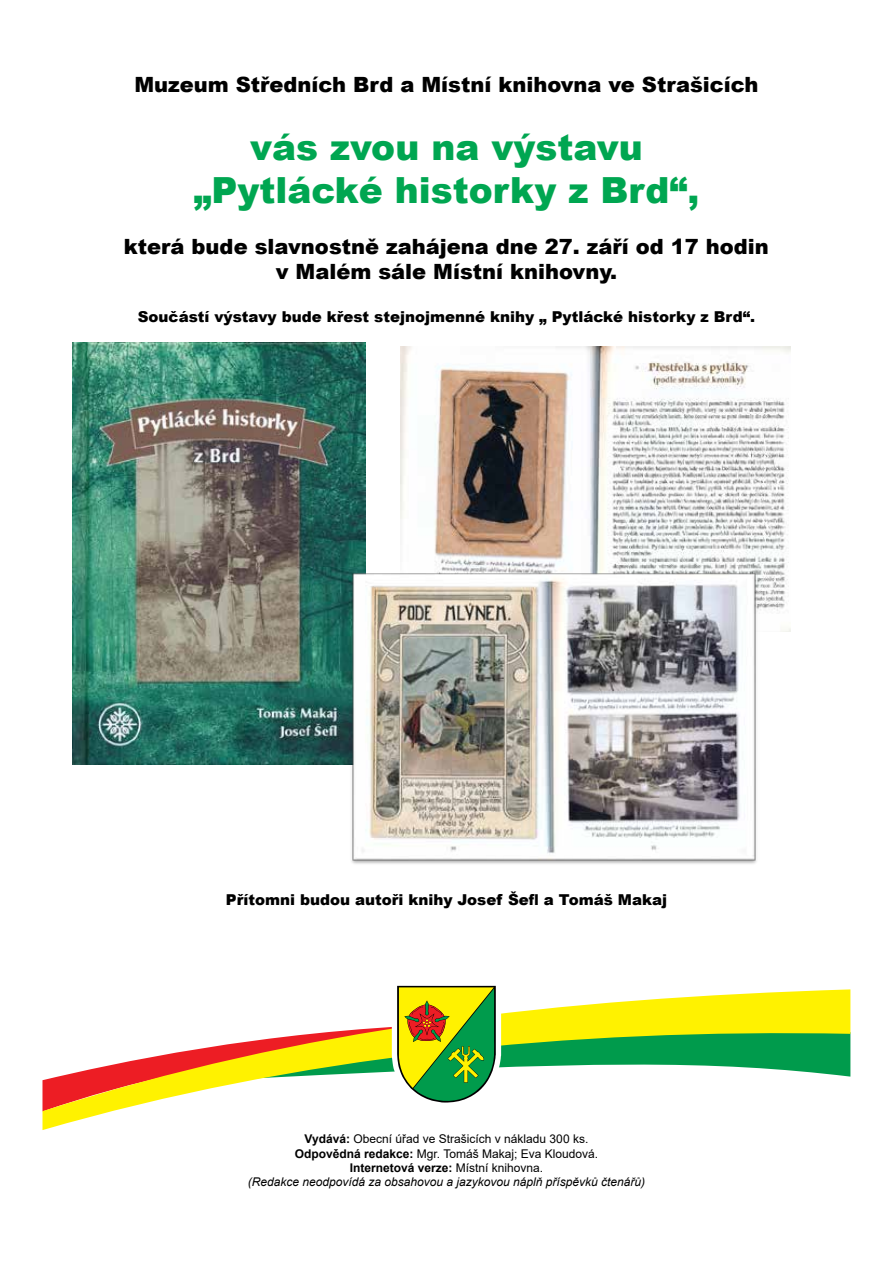
<style>
.page{position:relative;width:893px;height:1263px;background:#fff}
.page>*{position:absolute;margin:0;border:0;box-sizing:border-box;transform-origin:0 0}
.t1{font:900 36px/43.2px "Arial";color:#00a651;text-align:center}
.t2{font:900 21px/25.2px "Arial";color:#000;text-align:center}
.t3{font:900 15px "Arial";color:#000}
.t4{font:12px/14.4px "Arial";color:#000;text-align:center}
.s1{font-weight:700}
.s2{font-style:italic}
</style>
<div class="page">
<svg style="left:42px;top:1111px;width:71px;height:19px"></svg>
<svg style="left:42px;top:985px;width:808px;height:126px"></svg>
<img style="left:72px;top:342px;width:294px;height:422px">
<img style="left:401px;top:346px;width:390px;height:285px">
<img style="left:349px;top:570px;width:410px;height:294px">
<h2 class="t2" style="left:134px;top:71px;width:626px">Muzeum Středních Brd a Místní knihovna ve Strašicích</h2>
<h1 class="t1" style="left:193px;top:124px;width:508px">vás zvou na výstavu „Pytlácké historky z Brd“,</h1>
<h2 class="t2" style="left:124px;top:233px;width:646px">která bude slavnostně zahájena dne 27. září od 17 hodin v Malém sále Místní knihovny.</h2>
<p class="t3" style="left:138px;top:306px;width:619px">Součástí výstavy bude křest stejnojmenné knihy „ Pytlácké historky z Brd“.</p>
<p class="t3" style="left:226px;top:889px;width:443px">Přítomni budou autoři knihy Josef Šefl a Tomáš Makaj</p>
<p class="t4" style="left:248px;top:1132px;width:399px"><span class="s1">Vydává:</span> Obecní úřad ve Strašicích v nákladu 300 ks.<br><span class="s1">Odpovědná redakce:</span> Mgr. Tomáš Makaj; Eva Kloudová.<br><span class="s1">Internetová verze:</span> Místní knihovna.<br><span class="s2">(Redakce neodpovídá za obsahovou a jazykovou náplň příspěvků čtenářů)</span></p>
</div>
